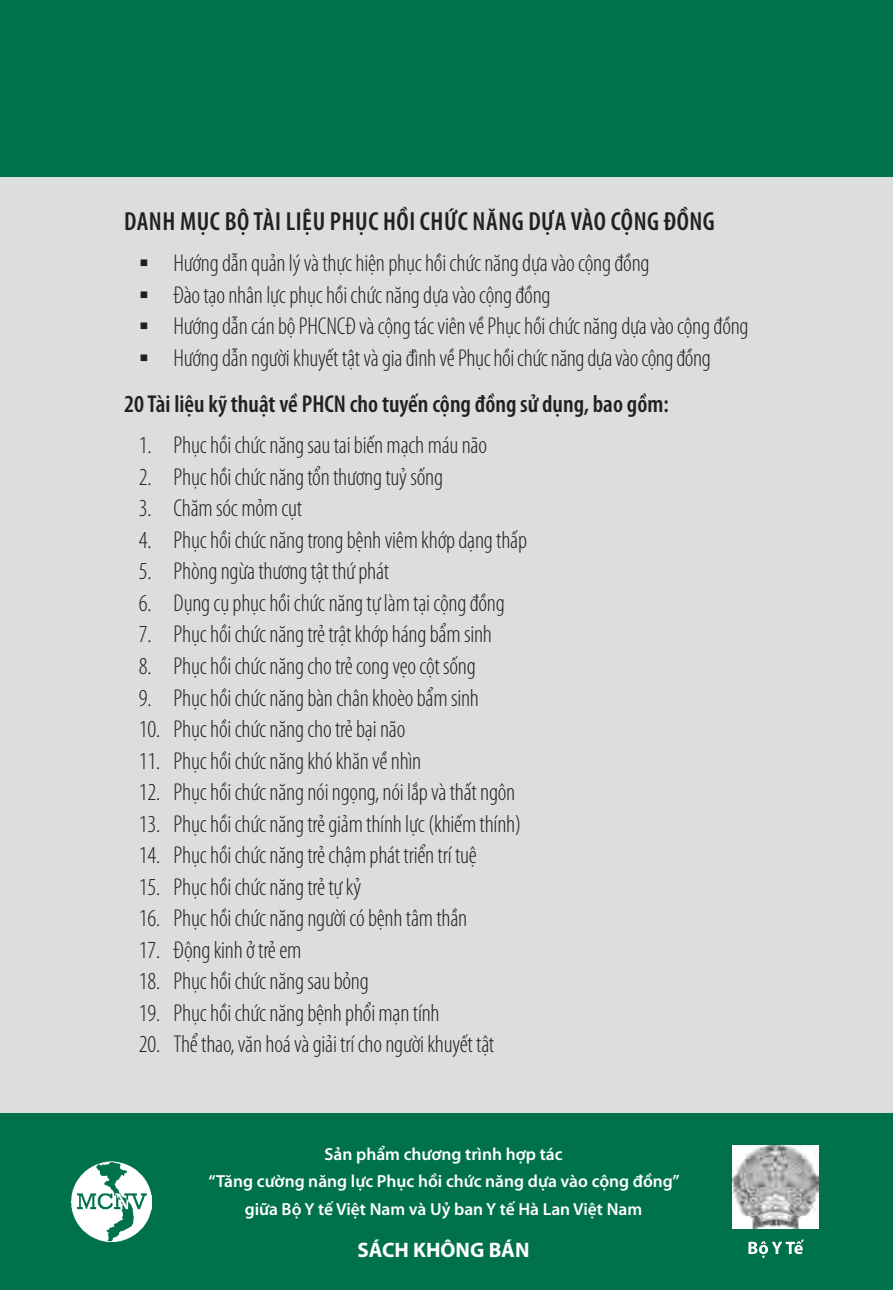
<style>
.page{position:relative;width:893px;height:1290px;background:#fff}
.page>*{position:absolute;margin:0;border:0;box-sizing:border-box;transform-origin:0 0}
.t1{font:600 condensed 26.25px "Myriad Pro";letter-spacing:.02em;color:#231f20}
.t2{font:300 condensed 24.5px/31.5px "Myriad Pro";letter-spacing:-.01em;color:#231f20}
.t3{font:600 condensed 24.5px "Myriad Pro";color:#231f20}
.t4{font:700 21px "Myriad Pro";color:#fff}
.t5{font:600 17.5px/27.5px "Myriad Pro";color:#fff;text-align:center}
</style>
<div class="page">
<div style="left:0;top:0;width:893px;height:1226px;background:#dcdddf"></div>
<div style="left:0;top:1113px;width:893px;height:177px;background:#007249"></div>
<div style="left:0;top:0;width:893px;height:176px;background:#007249"></div>
<img style="left:71px;top:1162px;width:80px;height:79px">
<img style="left:732px;top:1145px;width:86px;height:83px">
<svg style="left:748px;top:1239px;width:56px;height:19px"></svg>
<p class="t1" style="left:124px;top:205px;width:592px">DANH MỤC BỘ TÀI LIỆU PHỤC HỒI CHỨC NĂNG DỰA VÀO CỘNG ĐỒNG</p>
<p class="t2" style="left:174px;top:247px;width:576px">Hướng dẫn quản lý và thực hiện phục hồi chức năng dựa vào cộng đồng<br>Đào tạo nhân lực phục hồi chức năng dựa vào cộng đồng<br>Hướng dẫn cán bộ PHCNCĐ và cộng tác viên về Phục hồi chức năng dựa vào cộng đồng Hướng dẫn người khuyết tật và gia đình về Phục hồi chức năng dựa vào cộng đồng</p>
<p class="t3" style="left:124px;top:389px;width:546px">20 TÀI LIỆU KỸ THUẬT VỀ PHCN CHO TUYẾN CỘNG ĐỒNG SỬ DỤNG, BAO GỒM:</p>
<p class="t2" style="left:139px;top:429px;width:350px">1. Phục hồi chức năng sau tai biến mạch máu não</p>
<p class="t2" style="left:139px;top:461px;width:306px">2. Phục hồi chức năng tổn thương tuỷ sống</p>
<p class="t2" style="left:139px;top:492px;width:165px">3. Chăm sóc mỏm cụt</p>
<p class="t2" style="left:139px;top:524px;width:390px">4. Phục hồi chức năng trong bệnh viêm khớp dạng thấp</p>
<p class="t2" style="left:139px;top:555px;width:252px">5. Phòng ngừa thương tật thứ phát</p>
<p class="t2" style="left:139px;top:587px;width:367px">6. Dụng cụ phục hồi chức năng tự làm tại cộng đồng</p>
<p class="t2" style="left:139px;top:618px;width:355px">7. Phục hồi chức năng trẻ trật khớp háng bẩm sinh</p>
<p class="t2" style="left:139px;top:650px;width:338px">8. Phục hồi chức năng cho trẻ cong vẹo cột sống</p>
<p class="t2" style="left:139px;top:681px;width:342px">9. Phục hồi chức năng bàn chân khoèo bẩm sinh</p>
<p class="t2" style="left:139px;top:713px;width:268px">10. Phục hồi chức năng cho trẻ bại não</p>
<p class="t2" style="left:139px;top:744px;width:284px">11. Phục hồi chức năng khó khăn về nhìn</p>
<p class="t2" style="left:139px;top:776px;width:378px">12. Phục hồi chức năng nói ngọng, nói lắp và thất ngôn</p>
<p class="t2" style="left:139px;top:807px;width:384px">13. Phục hồi chức năng trẻ giảm thính lực (khiếm thính)</p>
<p class="t2" style="left:139px;top:839px;width:340px">14. Phục hồi chức năng trẻ chậm phát triển trí tuệ</p>
<p class="t2" style="left:139px;top:870px;width:224px">15. Phục hồi chức năng trẻ tự kỷ</p>
<p class="t2" style="left:139px;top:902px;width:330px">16. Phục hồi chức năng người có bệnh tâm thần</p>
<p class="t2" style="left:139px;top:933px;width:164px">17. Động kinh ở trẻ em</p>
<p class="t2" style="left:139px;top:965px;width:231px">18. Phục hồi chức năng sau bỏng</p>
<p class="t2" style="left:139px;top:996px;width:302px">19. Phục hồi chức năng bệnh phổi mạn tính</p>
<p class="t2" style="left:139px;top:1028px;width:357px">20. Thể thao, văn hoá và giải trí cho người khuyết tật</p>
<p class="t5" style="left:209px;top:1139px;width:473px">Sản phẩm chương trình hợp tác<br>“Tăng cường năng lực Phục hồi chức năng dựa vào cộng đồng” giữa Bộ Y tế Việt Nam và Uỷ ban Y tế Hà Lan Việt Nam</p>
<p class="t4" style="left:357px;top:1236px;width:174px">SÁCH KHÔNG BÁN</p>
</div>
